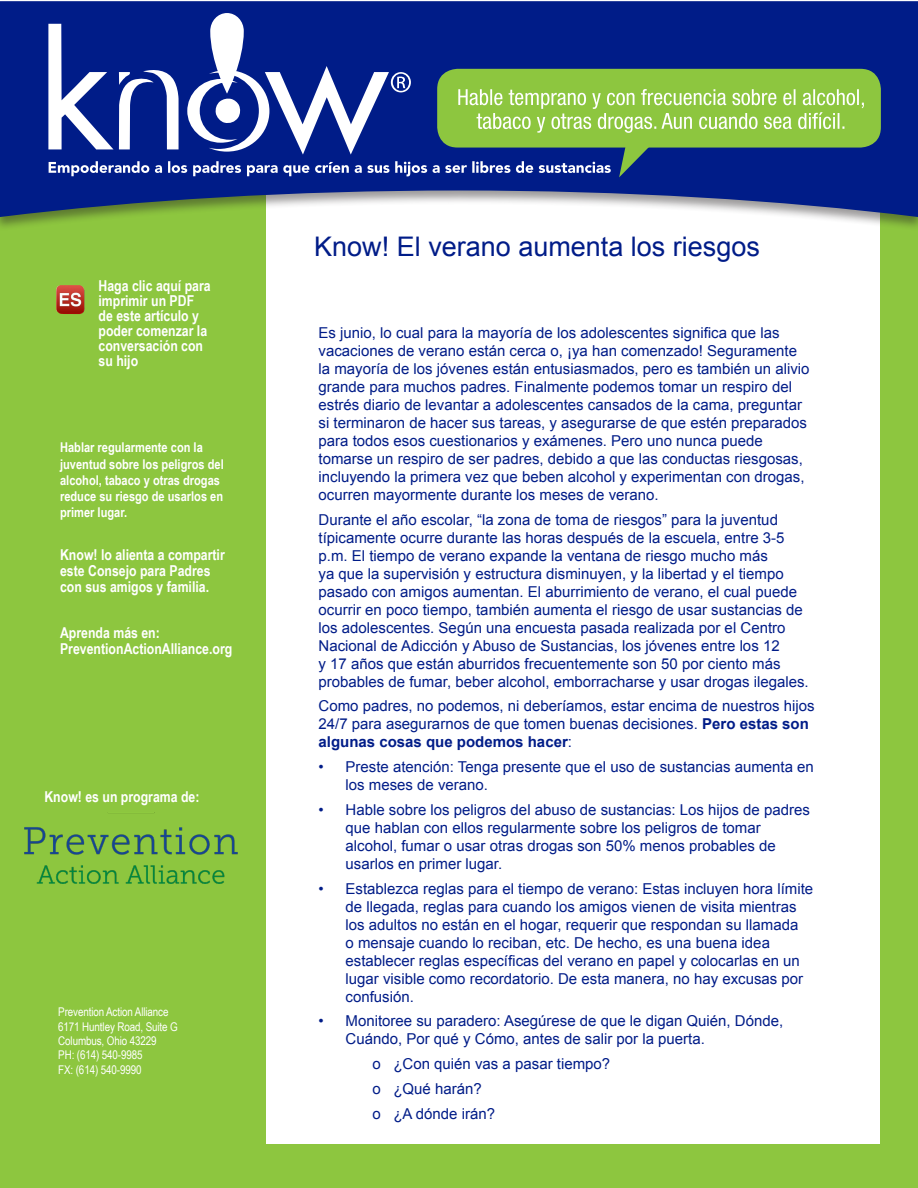
<style>
.page{position:relative;width:918px;height:1188px;background:#fff}
.page>*{position:absolute;margin:0;border:0;box-sizing:border-box;transform-origin:0 0}
.t1{font:27px "Arial";color:#001c88}
.t2{font:15px/18px "Arial";color:#001c88}
.t3{font:700 15px/15px "Arial Narrow";color:#fff}
.t4{font:700 13.5px/16.2px "Arial Narrow";color:#fff}
.t5{font:12px "Arial Narrow";letter-spacing:-.01em;color:#fff}
.s1{font-weight:700}
</style>
<div class="page">
<div style="left:258px;top:117px;width:660px;height:1071px;background:#8dc63f"></div>
<div style="left:266px;top:155px;width:614px;height:989px;background:#fff"></div>
<div style="left:0;top:117px;width:262px;height:1071px;background:#8dc63f"></div>
<div style="left:0;top:0;width:918px;height:231px;background:#231f20;opacity:.45"></div>
<svg style="left:0;top:1px;width:918px;height:216px;fill:#001c88"></svg>
<img style="left:24px;top:812px;width:214px;height:72px">
<div style="left:437px;top:69px;width:444px;height:79px;background:#8dc63f;border-radius:20px"></div>
<svg style="left:48px;top:13px;width:816px;height:164px"></svg>
<img style="left:56px;top:285px;width:29px;height:29px">
<p class="t3" style="left:99px;top:277px;width:114px">Haga clic aquí para imprimir un PDF de este artículo y poder comenzar la conversación con su hijo</p>
<p class="t4" style="left:60px;top:439px;width:165px">Hablar regularmente con la juventud sobre los peligros del alcohol, tabaco y otras drogas reduce su riesgo de usarlos en primer lugar.</p>
<p class="t3" style="left:60px;top:546px;width:166px;line-height:16.2px">Know! lo alienta a compartir este Consejo para Padres con sus amigos y familia.</p>
<p class="t3" style="left:60px;top:624px;width:101px">Aprenda más en:</p>
<p class="t3" style="left:60px;top:641px;width:174px">PreventionActionAlliance.org</p>
<p class="t3" style="left:44px;top:789px;width:157px">Know! es un programa de:</p>
<p class="t5" style="left:58px;top:1003px;width:112px">Prevention Action Alliance</p>
<p class="t5" style="left:58px;top:1018px;width:121px">6171 Huntley Road, Suite G</p>
<p class="t5" style="left:58px;top:1032px;width:100px">Columbus, Ohio 43229</p>
<p class="t5" style="left:58px;top:1046px;width:86px">PH: (614) 540-9985</p>
<p class="t5" style="left:58px;top:1061px;width:85px">FX: (614) 540-9990</p>
<p class="t1" style="left:314px;top:228px;width:447px">Know! El verano aumenta los riesgos</p>
<p class="t2" style="left:319px;top:324px;width:493px">Es junio, lo cual para la mayoría de los adolescentes significa que las vacaciones de verano están cerca o, ¡ya han comenzado! Seguramente la mayoría de los jóvenes están entusiasmados, pero es también un alivio grande para muchos padres. Finalmente podemos tomar un respiro del estrés diario de levantar a adolescentes cansados de la cama, preguntar si terminaron de hacer sus tareas, y asegurarse de que estén preparados para todos esos cuestionarios y exámenes. Pero uno nunca puede tomarse un respiro de ser padres, debido a que las conductas riesgosas, incluyendo la primera vez que beben alcohol y experimentan con drogas, ocurren mayormente durante los meses de verano.</p>
<p class="t2" style="left:319px;top:510px;width:492px">Durante el año escolar, “la zona de toma de riesgos” para la juventud típicamente ocurre durante las horas después de la escuela, entre 3-5 p.m. El tiempo de verano expande la ventana de riesgo mucho más<br>ya que la supervisión y estructura disminuyen, y la libertad y el tiempo pasado con amigos aumentan. El aburrimiento de verano, el cual puede ocurrir en poco tiempo, también aumenta el riesgo de usar sustancias de los adolescentes. Según una encuesta pasada realizada por el Centro Nacional de Adicción y Abuso de Sustancias, los jóvenes entre los 12<br>y 17 años que están aburridos frecuentemente son 50 por ciento más probables de fumar, beber alcohol, emborracharse y usar drogas ilegales.</p>
<p class="t2" style="left:319px;top:697px;width:498px">Como padres, no podemos, ni deberíamos, estar encima de nuestros hijos<br>24/7 para asegurarnos de que tomen buenas decisiones. <span class="s1">Pero estas son algunas cosas que podemos hacer</span>:</p>
<p class="t2" style="left:346px;top:758px;width:470px;text-indent:-27px">• Preste atención: Tenga presente que el uso de sustancias aumenta en los meses de verano.</p>
<p class="t2" style="left:346px;top:801px;width:466px;text-indent:-27px">• Hable sobre los peligros del abuso de sustancias: Los hijos de padres que hablan con ellos regularmente sobre los peligros de tomar alcohol, fumar o usar otras drogas son 50% menos probables de usarlos en primer lugar.</p>
<p class="t2" style="left:346px;top:879px;width:469px;text-indent:-27px">• Establezca reglas para el tiempo de verano: Estas incluyen hora límite de llegada, reglas para cuando los amigos vienen de visita mientras los adultos no están en el hogar, requerir que respondan su llamada<br>o mensaje cuando lo reciban, etc. De hecho, es una buena idea establecer reglas específicas del verano en papel y colocarlas en un lugar visible como recordatorio. De esta manera, no hay excusas por confusión.</p>
<p class="t2" style="left:346px;top:1012px;width:439px;text-indent:-27px">• Monitoree su paradero: Asegúrese de que le digan Quién, Dónde,<br>Cuándo, Por qué y Cómo, antes de salir por la puerta.</p>
<p class="t2" style="left:373px;top:1055px;width:239px">o ¿Con quién vas a pasar tiempo?</p>
<p class="t2" style="left:373px;top:1080px;width:111px">o ¿Qué harán?</p>
<p class="t2" style="left:373px;top:1104px;width:124px">o ¿A dónde irán?</p>
</div>
